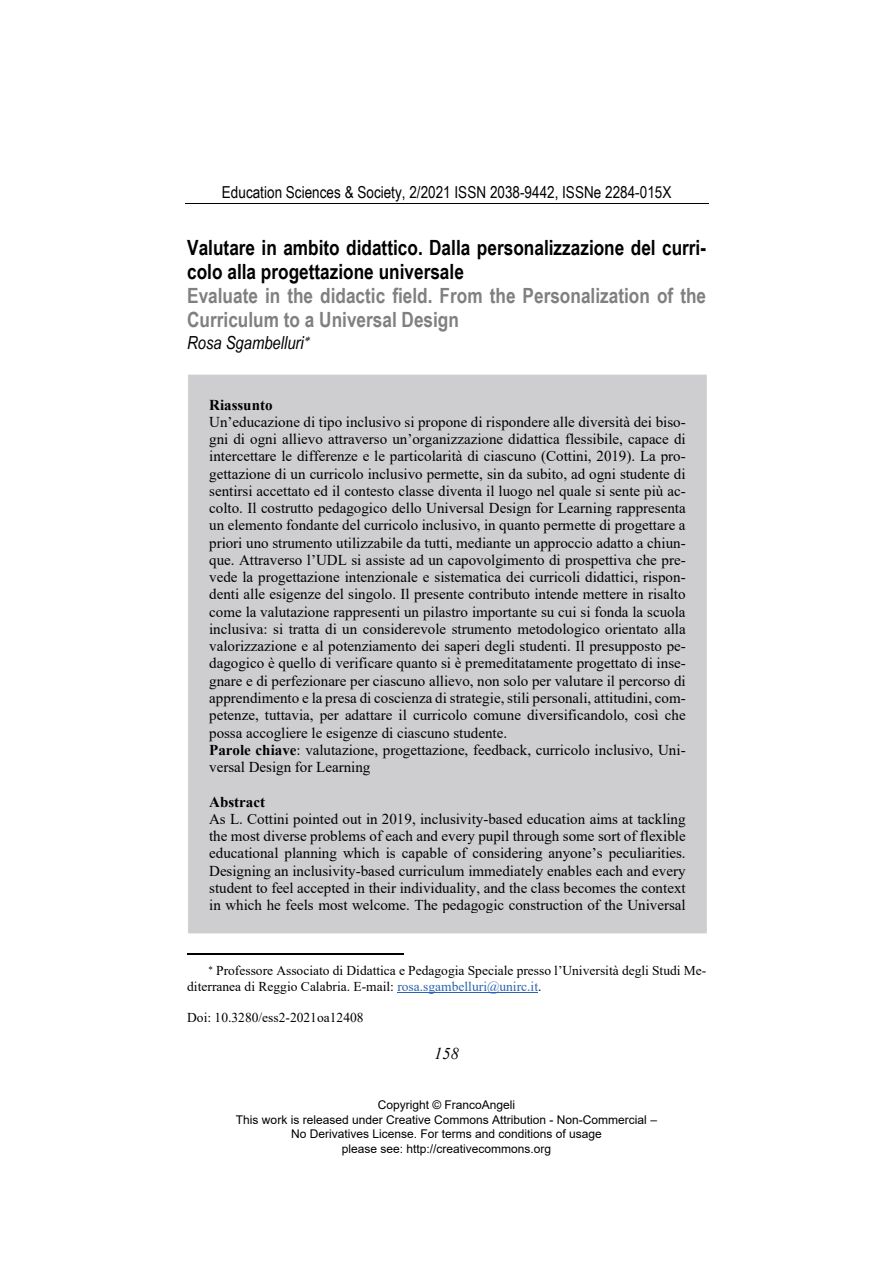
<style>
.page{position:relative;width:893px;height:1263px;background:#fff}
.page>*{position:absolute;margin:0;border:0;box-sizing:border-box;transform-origin:0 0}
.t1{font:700 21px/24.2px "Arial Narrow";color:#000}
.t2{font:700 21px/24.2px "Arial Narrow";color:#808080}
.t3{font:italic 18px "Arial Narrow";color:#000}
.t4{font:16.5px "Arial Narrow";color:#000}
.t5{font:italic 16.5px "Times New Roman";color:#000}
.t6{font:15px/17.2px "Times New Roman";color:#000}
.t7{font:700 15px "Times New Roman";color:#000}
.t8{font:13.5px/15.6px "Times New Roman";color:#000}
.t9{font:12px/14.4px "Arial";color:#000;text-align:center}
.s1{font-weight:700}
.s2{color:#2a64b0}
</style>
<div class="page">
<hr style="left:185px;top:203px;width:523px;height:1px;background:#000">
<hr style="left:187px;top:953px;width:216px;height:1px;background:#000">
<hr style="left:397px;top:992px;width:141px;height:1px;background:#2a64b0">
<div style="left:187px;top:374px;width:520px;height:560px;background:#cecdcf"></div>
<p class="t4" style="left:222px;top:183px;width:451px">Education Sciences &amp; Society, 2/2021 ISSN 2038-9442, ISSNe 2284-015X</p>
<h1 class="t1" style="left:187px;top:235px;width:520px">Valutare in ambito didattico. Dalla personalizzazione del curri&shy;colo alla progettazione universale</h1>
<h1 class="t2" style="left:187px;top:283px;width:520px">Evaluate in the didactic field. From the Personalization of the<br>Curriculum to a Universal Design</h1>
<p class="t3" style="left:187px;top:333px;width:118px">Rosa Sgambelluri</p>
<p class="t7" style="left:209px;top:396px;width:65px">Riassunto</p>
<p class="t6" style="left:209px;top:413px;width:478px">Un’educazione di tipo inclusivo si propone di rispondere alle diversità dei biso&shy;gni di ogni allievo attraverso un’organizzazione didattica flessibile, capace di intercettare le differenze e le particolarità di ciascuno (Cottini, 2019). La pro&shy;gettazione di un curricolo inclusivo permette, sin da subito, ad ogni studente di sentirsi accettato ed il contesto classe diventa il luogo nel quale si sente più ac&shy;colto. Il costrutto pedagogico dello Universal Design for Learning rappresenta un elemento fondante del curricolo inclusivo, in quanto permette di progettare a priori uno strumento utilizzabile da tutti, mediante un approccio adatto a chiun&shy;que. Attraverso l’UDL si assiste ad un capovolgimento di prospettiva che pre&shy;vede la progettazione intenzionale e sistematica dei curricoli didattici, rispon&shy;denti alle esigenze del singolo. Il presente contributo intende mettere in risalto come la valutazione rappresenti un pilastro importante su cui si fonda la scuola inclusiva: si tratta di un considerevole strumento metodologico orientato alla valorizzazione e al potenziamento dei saperi degli studenti. Il presupposto pe&shy;dagogico è quello di verificare quanto si è premeditatamente progettato di inse&shy;gnare e di perfezionare per ciascuno allievo, non solo per valutare il percorso di apprendimento e la presa di coscienza di strategie, stili personali, attitudini, com&shy;petenze, tuttavia, per adattare il curricolo comune diversificandolo, così che possa accogliere le esigenze di ciascuno studente.<br><span class="s1">Parole chiave</span>: valutazione, progettazione, feedback, curricolo inclusivo, Uni&shy;versal Design for Learning</p>
<p class="t7" style="left:209px;top:793px;width:57px">Abstract</p>
<p class="t6" style="left:209px;top:810px;width:478px;text-align:justify">As L. Cottini pointed out in 2019, inclusivity-based education aims at tackling the most diverse problems of each and every pupil through some sort of flexible educational planning which is capable of considering anyone’s peculiarities.<br>Designing an inclusivity-based curriculum immediately enables each and every student to feel accepted in their individuality, and the class becomes the context in which he feels most welcome. The pedagogic construction of the Universal</p>
<p class="t8" style="left:187px;top:963px;width:520px;text-indent:29px">Professore Associato di Didattica e Pedagogia Speciale presso l’Università degli Studi Me&shy;diterranea di Reggio Calabria. E-mail: <span class="s2">rosa.sgambelluri@unirc.it</span>.</p>
<p class="t8" style="left:187px;top:1009px;width:178px">Doi: 10.3280/ess2-2021oa12408</p>
<p class="t5" style="left:434px;top:1045px;width:26px">158</p>
<p class="t9" style="left:236px;top:1098px;width:422px">Copyright © FrancoAngeli<br>This work is released under Creative Commons Attribution - Non-Commercial – No Derivatives License. For terms and conditions of usage<br>please see: http://creativecommons.org</p>
</div>
